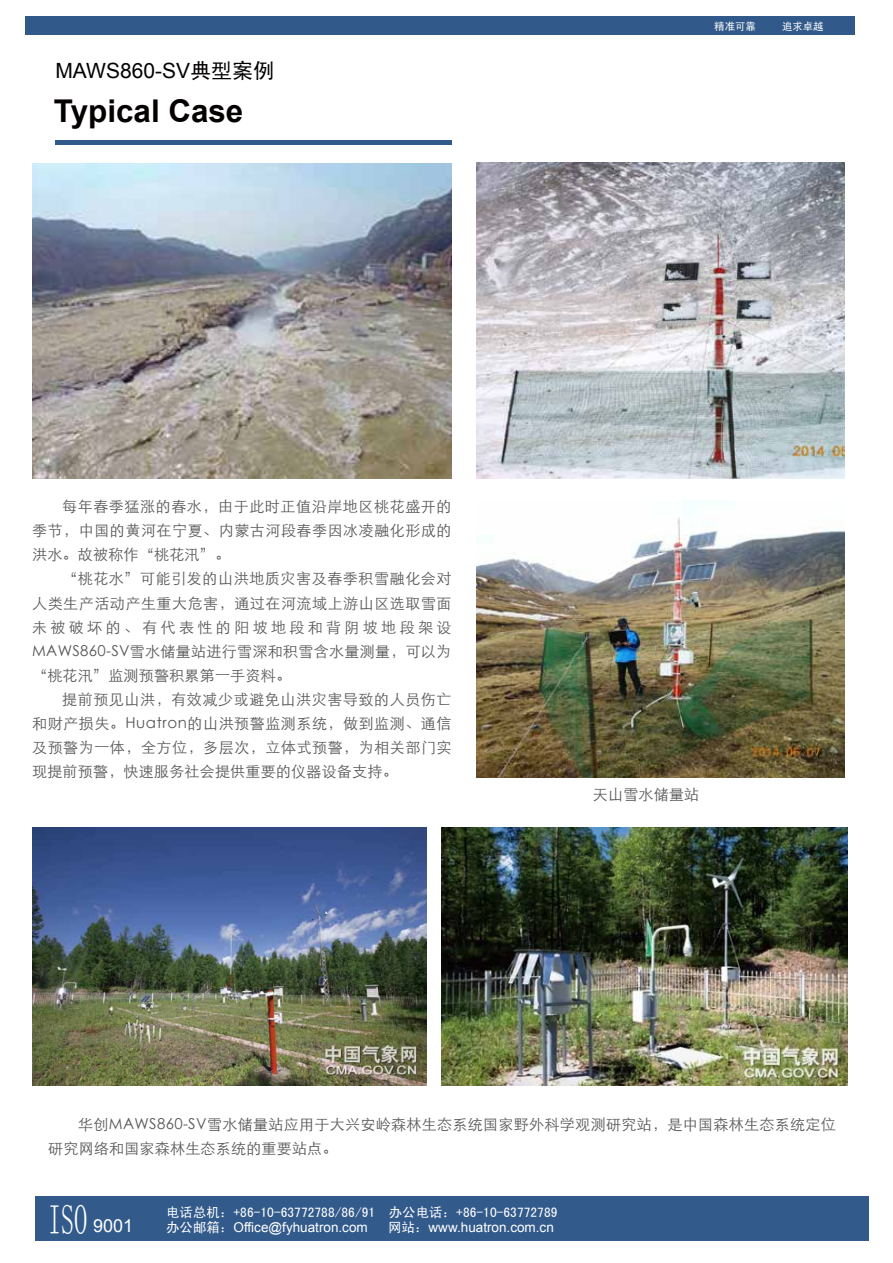
<style>
.page{position:relative;width:893px;height:1263px;background:#fff}
.page>*{position:absolute;margin:0;border:0;box-sizing:border-box;transform-origin:0 0}
.t1{font:41.55px "Sim Sun";color:#fff;scale:.63 1}
.t2{font:700 31.35px "Arial";color:#040000}
.t3{font:21px "Arial";color:#040000}
.t4{font:18px "Arial";color:#fff}
.t5{font:15px/24px "ST Xihei";letter-spacing:.025em;color:#595757;text-align:justify}
.t6{font:13.5px "Sim Hei";color:#fff}
.t7{font:13.5px "Arial";color:#fff}
.t8{font:10.5px "Sim Hei";color:#fff}
.s1{font-family:"Sim Hei"}
</style>
<div class="page">
<div style="left:36px;top:1196px;width:833px;height:45px;background:#325a8b"></div>
<div style="left:25px;top:17px;width:830px;height:18px;background:#31598a"></div>
<hr style="left:55px;top:140px;width:396px;height:4px;background:#31598a">
<img style="left:476px;top:517px;width:369px;height:260px">
<img style="left:441px;top:827px;width:406px;height:258px">
<img style="left:33px;top:827px;width:394px;height:258px">
<img style="left:33px;top:164px;width:418px;height:315px">
<img style="left:476px;top:163px;width:369px;height:316px">
<h3 class="t3" style="left:55px;top:57px;width:220px">MAWS860-SV<span class="s1">典型案例</span></h3>
<h2 class="t2" style="left:54px;top:91px;width:191px">Typical Case</h2>
<p class="t8" style="left:714px;top:21px;width:43px">精准可靠</p>
<p class="t8" style="left:782px;top:21px;width:43px">追求卓越</p>
<p class="t5" style="left:32px;top:494px;width:421px;text-indent:30px">每年春季猛涨的春水，由于此时正值沿岸地区桃花盛开的季节，中国的黄河在宁夏、内蒙古河段春季因冰凌融化形成的洪水。故被称作“桃花汛”。</p>
<p class="t5" style="left:32px;top:566px;width:421px;text-indent:30px">“桃花水”可能引发的山洪地质灾害及春季积雪融化会对人类生产活动产生重大危害，通过在河流域上游山区选取雪面未被破坏的、有代表性的阳坡地段和背阴坡地段架设MAWS860-SV雪水储量站进行雪深和积雪含水量测量，可以为“桃花汛”监测预警积累第一手资料。</p>
<p class="t5" style="left:32px;top:686px;width:421px;text-indent:30px">提前预见山洪，有效减少或避免山洪灾害导致的人员伤亡和财产损失。Huatron的山洪预警监测系统，做到监测、通信及预警为一体，全方位，多层次，立体式预警，为相关部门实现提前预警，快速服务社会提供重要的仪器设备支持。</p>
<p class="t5" style="left:593px;top:782px;width:108px">天山雪水储量站</p>
<p class="t5" style="left:48px;top:1111px;width:789px;text-indent:30px">华创MAWS860-SV雪水储量站应用于大兴安岭森林生态系统国家野外科学观测研究站，是中国森林生态系统定位研究网络和国家森林生态系统的重要站点。</p>
<h1 class="t1" style="left:48px;top:1198px;width:63px">ISO</h1>
<p class="t4" style="left:93px;top:1214px;width:42px">9001</p>
<p class="t6" style="left:166px;top:1205px;width:393px">电话总机：+86-10-63772788/86/91 办公电话：+86-10-63772789</p>
<p class="t7" style="left:166px;top:1218px;width:203px"><span class="s1">办公邮箱：</span>Office@fyhuatron.com</p>
<p class="t7" style="left:388px;top:1218px;width:167px"><span class="s1">网站：</span>www.huatron.com.cn</p>
</div>
